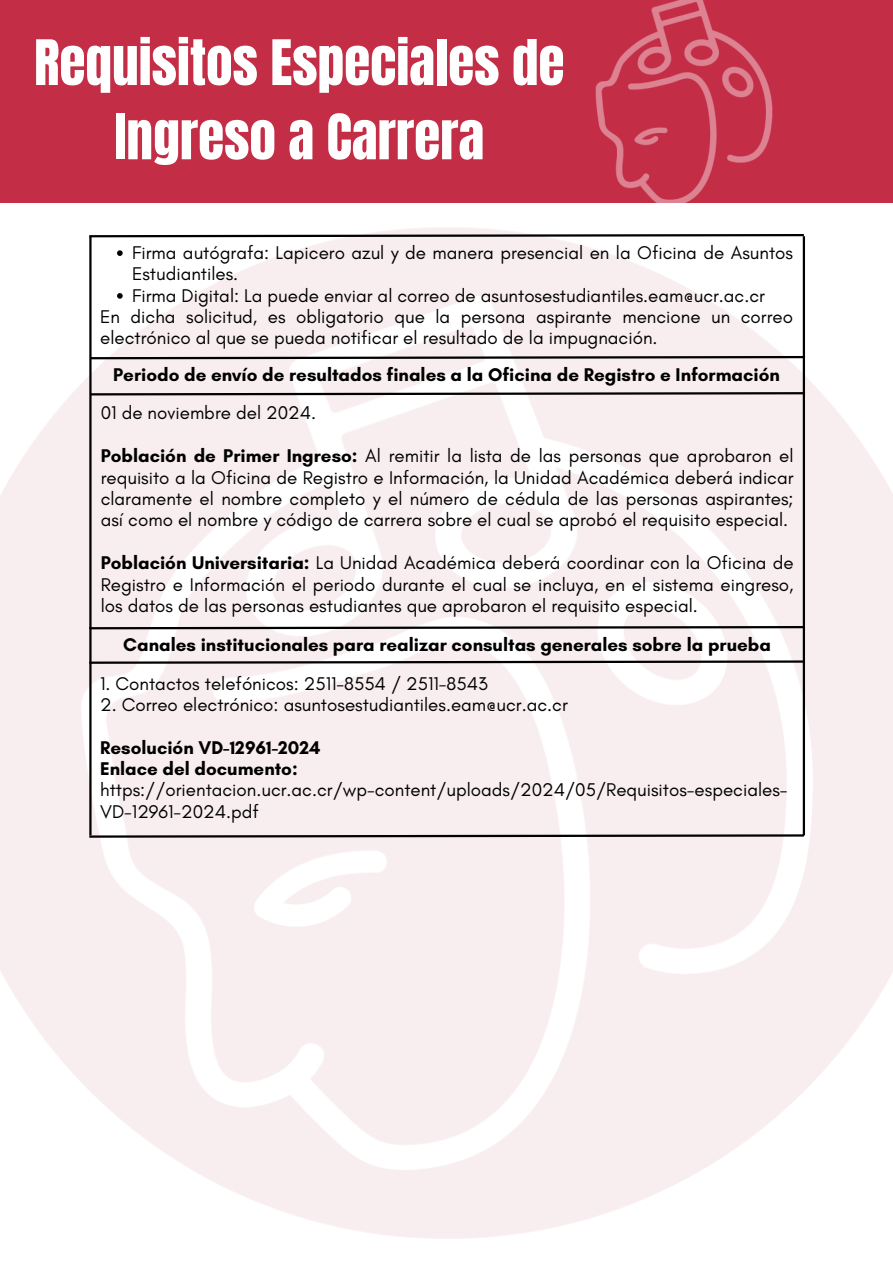
<style>
.page{position:relative;width:893px;height:1263px;background:#fff}
.page>*{position:absolute;margin:0;border:0;box-sizing:border-box;transform-origin:0 0}
.t1{font:53.25px/74.2px "Anton";color:#fff;text-align:center}
.t2{font:18.75px/21.4px "Glacial Indifference";color:#000}
.t3{font:700 18.75px "Glacial Indifference";color:#000}
.s1{font-weight:700}
</style>
<div class="page">
<img style="left:0;top:0;width:893px;height:1239px">
<hr style="left:89px;top:236px;width:3px;height:599px;background:#000">
<hr style="left:802px;top:236px;width:3px;height:599px;background:#000">
<svg style="left:87px;top:233px;width:719px;height:5px"></svg>
<svg style="left:88px;top:391px;width:719px;height:6px;background:#9a9596"></svg>
<svg style="left:88px;top:355px;width:719px;height:5px;background:#888384"></svg>
<svg style="left:117px;top:250px;width:6px;height:6px"></svg>
<svg style="left:117px;top:293px;width:6px;height:6px"></svg>
<svg style="left:87px;top:625px;width:719px;height:5px"></svg>
<svg style="left:87px;top:833px;width:719px;height:6px;background:#9b9496"></svg>
<svg style="left:87px;top:659px;width:719px;height:6px"></svg>
<h1 class="t1" style="left:34px;top:26px;width:532px">Requisitos Especiales de<br>Ingreso a Carrera</h1>
<h2 class="t2" style="left:132px;top:241px;width:662px">Firma autógrafa: Lapicero azul y de manera presencial en la Oficina de Asuntos<br>Estudiantiles.</h2>
<p class="t2" style="left:132px;top:284px;width:634px">Firma Digital: La puede enviar al correo de asuntosestudiantiles.eam@ucr.ac.cr</p>
<p class="t2" style="left:100px;top:306px;width:694px">En dicha solicitud, es obligatorio que la persona aspirante mencione un correo electrónico al que se pueda notificar el resultado de la impugnación.</p>
<p class="t3" style="left:113px;top:363px;width:668px">Periodo de envío de resultados finales a la Oficina de Registro e Información</p>
<p class="t2" style="left:101px;top:402px;width:217px">01 de noviembre del 2024.</p>
<p class="t2" style="left:101px;top:445px;width:694px;text-align:justify"><span class="s1">Población de Primer Ingreso:</span> Al remitir la lista de las personas que aprobaron el requisito a la Oficina de Registro e Información, la Unidad Académica deberá indicar claramente el nombre completo y el número de cédula de las personas aspirantes; así como el nombre y código de carrera sobre el cual se aprobó el requisito especial.</p>
<p class="t2" style="left:101px;top:552px;width:694px;text-align:justify"><span class="s1">Población Universitaria:</span> La Unidad Académica deberá coordinar con la Oficina de Registro e Información el periodo durante el cual se incluya, en el sistema eingreso, los datos de las personas estudiantes que aprobaron el requisito especial.</p>
<p class="t3" style="left:123px;top:633px;width:649px">Canales institucionales para realizar consultas generales sobre la prueba</p>
<h2 class="t2" style="left:100px;top:672px;width:389px">1. Contactos telefónicos: 2511-8554 / 2511-8543</h2>
<p class="t2" style="left:100px;top:694px;width:469px">2. Correo electrónico: asuntosestudiantiles.eam@ucr.ac.cr</p>
<p class="t3" style="left:100px;top:736px;width:222px">Resolución VD-12961-2024</p>
<p class="t3" style="left:100px;top:757px;width:199px">Enlace del documento:</p>
<p class="t2" style="left:100px;top:779px;width:689px">https://orientacion.ucr.ac.cr/wp-content/uploads/2024/05/Requisitos-especiales-<br>VD-12961-2024.pdf</p>
</div>
